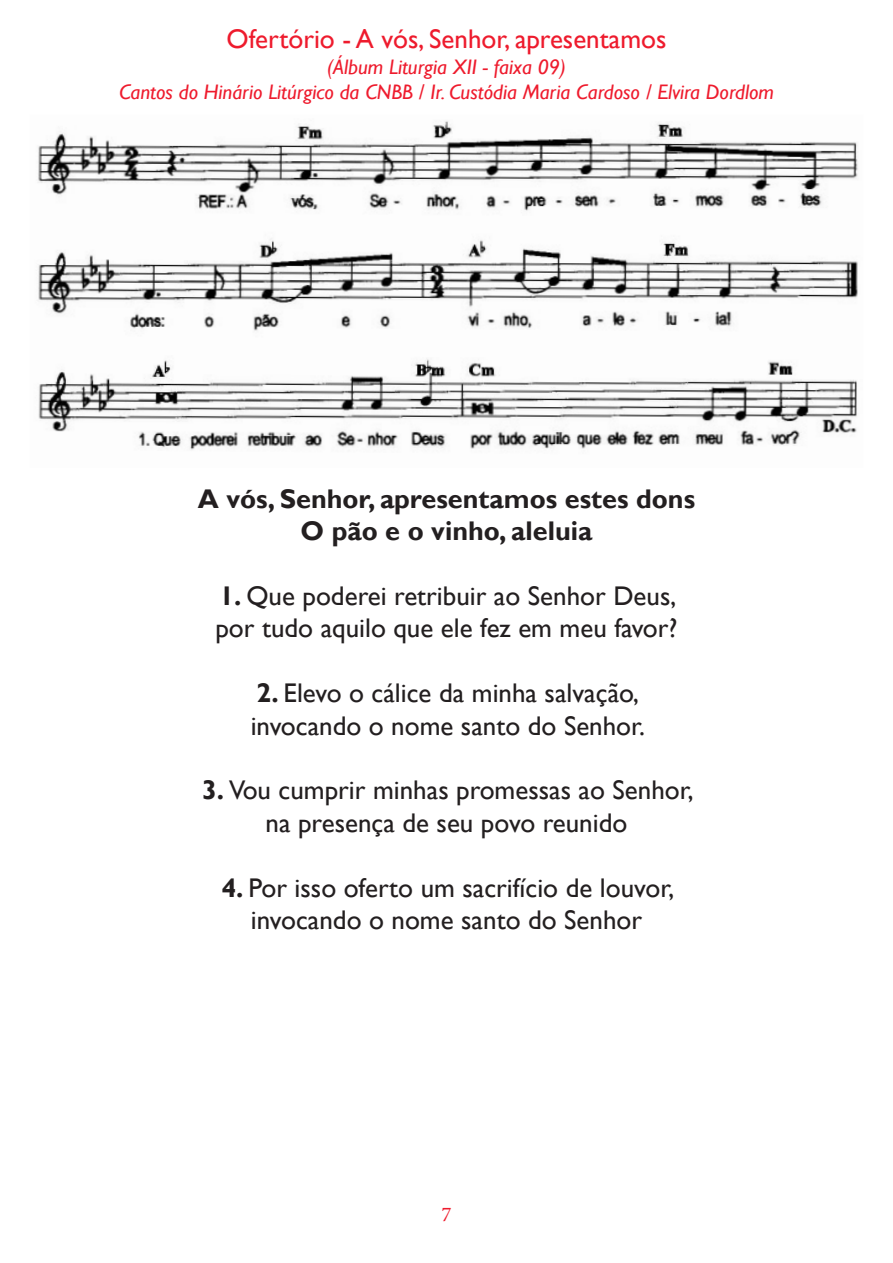
<style>
.page{position:relative;width:893px;height:1263px;background:#fff}
.page>*{position:absolute;margin:0;border:0;box-sizing:border-box;transform-origin:0 0}
.Música{font:27px/32.4px "Gill Sans";color:#231f20}
.Refrão{font:700 27px "Gill Sans";color:#231f20}
.NOME_DA_MÚSICA{font:27px "Gill Sans";color:#ee1b2d}
.itálico{font:italic 21px "Gill Sans";color:#ee1b2d}
.t1{font:21px "Minion Pro";color:#ee1b2d}
.s1{font-weight:700}
</style>
<div class="page">
<img style="left:38px;top:121px;width:820px;height:329px">
<p class="NOME_DA_MÚSICA" style="left:227px;top:24px;width:441px">Ofertório - A vós, Senhor, apresentamos</p>
<p class="itálico" style="left:327px;top:54px;width:240px">(Álbum Liturgia XII - faixa 09)</p>
<p class="itálico" style="left:119px;top:79px;width:656px">Cantos do Hinário Litúrgico da CNBB / Ir. Custódia Maria Cardoso / Elvira Dordlom</p>
<p class="Refrão" style="left:198px;top:482px;width:499px">A vós, Senhor, apresentamos estes dons</p>
<p class="Refrão" style="left:301px;top:515px;width:293px">O pão e o vinho, aleluia</p>
<p class="Música" style="left:215px;top:580px;width:464px"><span class="s1">1.</span> Que poderei retribuir ao Senhor Deus, por tudo aquilo que ele fez em meu favor?</p>
<p class="Música" style="left:251px;top:677px;width:396px"><span class="s1">2.</span> Elevo o cálice da minha salvação, invocando o nome santo do Senhor.</p>
<p class="Música" style="left:202px;top:774px;width:493px;text-align:center"><span class="s1">3.</span> Vou cumprir minhas promessas ao Senhor, na presença de seu povo reunido</p>
<p class="Música" style="left:221px;top:872px;width:454px;text-align:center"><span class="s1">4.</span> Por isso oferto um sacrifício de louvor, invocando o nome santo do Senhor</p>
<p class="t1" style="left:441px;top:1200px;width:12px">7</p>
</div>
